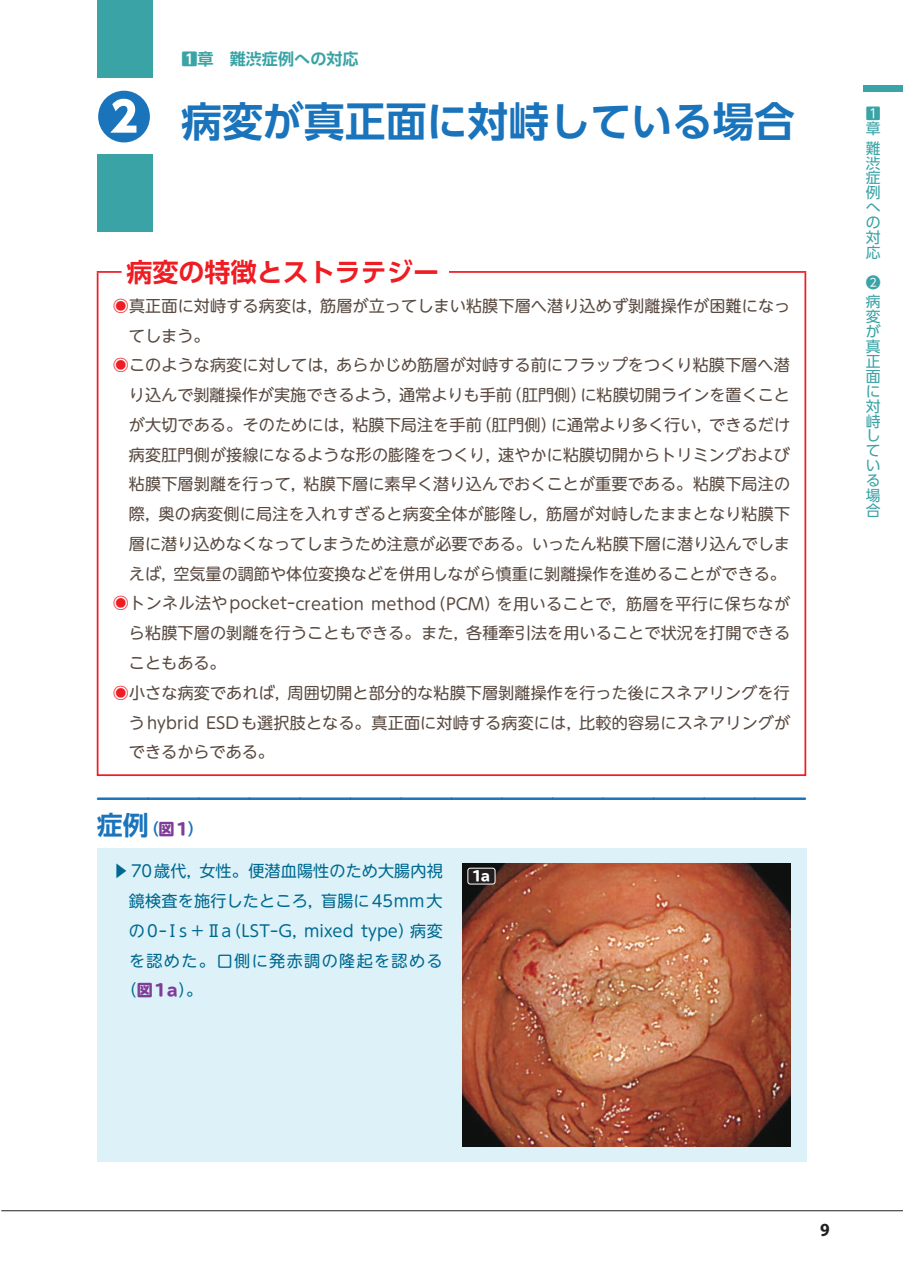
<style>
.page{position:relative;width:903px;height:1275px;background:#fff}
.page>*{position:absolute;margin:0;border:0;box-sizing:border-box;transform-origin:0 0}
.t1{font:800 54.6px "UD Shin Go Pr 6 N";color:#1a74bc}
.t2{font:700 40.95px "UD Shin Go Pr 6 N De";color:#1a74bc}
.t3{font:700 26.07px "UD Shin Go Pr 6 N De";color:#ee1d23}
.t4{font:700 26.07px "UD Shin Go Pr 6 N De";color:#1a74bc}
.t5{font:700 semi-condensed 18.55px "Myriad Pro";color:#231f20}
.t6{font:16.1px "UD Shin M Go Pr 6 N";letter-spacing:.005em;color:#594a41}
.t7{font:16.1px "UD Shin M Go Pr 6 N";letter-spacing:.01em;color:#006991}
.t8{font:16.1px "UD Shin M Go Pr 6 N";letter-spacing:.085em;color:#006991}
.t9{font:700 16.1px "UD Shin Go Pr 6 N De";color:#39a3a5}
.t10{font:14.88px/14.9px "UD Shin Go Pr 6 N";color:#39a3a5}
.t11{font:800 13.65px "TBUDR Go Std";color:#fff}
.s1{color:#ee1d23}
.s2{font-size:16.1px}
.s3{font-family:"TBUDR Go Std";font-weight:800;font-size:16.1px;color:#7e3e98}
.s4{font-family:"TBUDR Go Std";font-weight:800;color:#7e3e98}
</style>
<div class="page">
<hr style="left:1px;top:1210px;width:902px;height:1px;background:#231f20">
<div style="left:863px;top:86px;width:40px;height:6px;background:#39a3a5"></div>
<hr style="left:97px;top:271px;width:25px;height:2px;background:#ee1d23">
<hr style="left:449px;top:271px;width:357px;height:2px;background:#ee1d23">
<div style="left:97px;top:272px;width:709px;height:504px;border:2px solid #ee1d23"></div>
<svg style="left:98px;top:797px;width:707px;height:3px;background:#408bc6"></svg>
<div style="left:97px;top:848px;width:709px;height:314px;background:#ddf2f8"></div>
<div style="left:97px;top:0;width:56px;height:78px;background:#39a3a5"></div>
<div style="left:97px;top:154px;width:56px;height:77px;background:#39a3a5"></div>
<img style="left:463px;top:863px;width:327px;height:283px">
<div style="left:468px;top:868px;width:27px;height:16px;background:#231f20;border-radius:2px"></div>
<div style="left:468px;top:868px;width:27px;height:16px;border:1px solid #fff;border-radius:2px"></div>
<h1 class="t1" style="left:97px;top:72px;width:56px">❷</h1>
<p class="t9" style="left:181px;top:45px;width:179px">1章　難渋症例への対応</p>
<h2 class="t2" style="left:181px;top:88px;width:615px">病変が真正面に対峙している場合</h2>
<h3 class="t3" style="left:126px;top:251px;width:314px">病変の特徴とストラテジー</h3>
<p class="t6" style="left:113px;top:292px;width:679px"><span class="s1">◉</span>真正面に対峙する病変は，筋層が立ってしまい粘膜下層へ潜り込めず剝離操作が困難になっ</p>
<p class="t6" style="left:129px;top:322px;width:82px">てしまう。</p>
<p class="t6" style="left:113px;top:352px;width:678px"><span class="s1">◉</span>このような病変に対しては，あらかじめ筋層が対峙する前にフラップをつくり粘膜下層へ潜</p>
<p class="t6" style="left:129px;top:382px;width:663px">り込んで剝離操作が実施できるよう，通常よりも手前（肛門側）に粘膜切開ラインを置くこと</p>
<p class="t6" style="left:129px;top:411px;width:663px">が大切である。そのためには，粘膜下局注を手前（肛門側）に通常より多く行い，できるだけ</p>
<p class="t6" style="left:129px;top:441px;width:662px">病変肛門側が接線になるような形の膨隆をつくり，速やかに粘膜切開からトリミングおよび</p>
<p class="t6" style="left:129px;top:471px;width:663px">粘膜下層剝離を行って，粘膜下層に素早く潜り込んでおくことが重要である。粘膜下局注の</p>
<p class="t6" style="left:129px;top:501px;width:663px">際，奥の病変側に局注を入れすぎると病変全体が膨隆し，筋層が対峙したままとなり粘膜下</p>
<p class="t6" style="left:129px;top:530px;width:663px">層に潜り込めなくなってしまうため注意が必要である。いったん粘膜下層に潜り込んでしま</p>
<p class="t6" style="left:129px;top:560px;width:658px">えば，空気量の調節や体位変換などを併用しながら慎重に剝離操作を進めることができる。</p>
<p class="t6" style="left:113px;top:590px;width:679px"><span class="s1">◉</span>トンネル法やpocket-creation method（PCM）を用いることで，筋層を平行に保ちなが</p>
<p class="t6" style="left:129px;top:620px;width:663px">ら粘膜下層の剝離を行うこともできる。また，各種牽引法を用いることで状況を打開できる</p>
<p class="t6" style="left:129px;top:650px;width:98px">こともある。</p>
<p class="t6" style="left:113px;top:679px;width:678px"><span class="s1">◉</span>小さな病変であれば，周囲切開と部分的な粘膜下層剝離操作を行った後にスネアリングを行</p>
<p class="t6" style="left:129px;top:709px;width:663px">うhybrid ESDも選択肢となる。真正面に対峙する病変には，比較的容易にスネアリングが</p>
<p class="t6" style="left:129px;top:739px;width:147px">できるからである。</p>
<h3 class="t4" style="left:97px;top:804px;width:109px">症例<span class="s2">（</span><span class="s3">図1</span><span class="s2">）</span></h3>
<p class="t7" style="left:113px;top:858px;width:331px">▶70歳代，女性。便潜血陽性のため大腸内視</p>
<p class="t7" style="left:129px;top:888px;width:315px">鏡検査を施行したところ，盲腸に45mm大</p>
<p class="t7" style="left:129px;top:917px;width:315px">の0-Ⅰs＋Ⅱa（LST-G，mixed type）病変</p>
<p class="t8" style="left:129px;top:947px;width:315px">を認めた。口側に発赤調の隆起を認める</p>
<p class="t7" style="left:121px;top:977px;width:83px">（<span class="s4">図1a</span>）。</p>
<p class="t11" style="left:472px;top:869px;width:20px">1a</p>
<p class="t10" style="left:866px;top:105px;width:16px">1章</p>
<p class="t10" style="left:866px;top:140px;width:16px;text-align:justify">難渋症例への対応</p>
<p class="t10" style="left:866px;top:272px;width:16px;line-height:19.8px">❷病</p>
<p class="t10" style="left:866px;top:309px;width:17px">変が真正面に対峙している場合</p>
<p class="t5" style="left:820px;top:1218px;width:11px">9</p>
</div>
